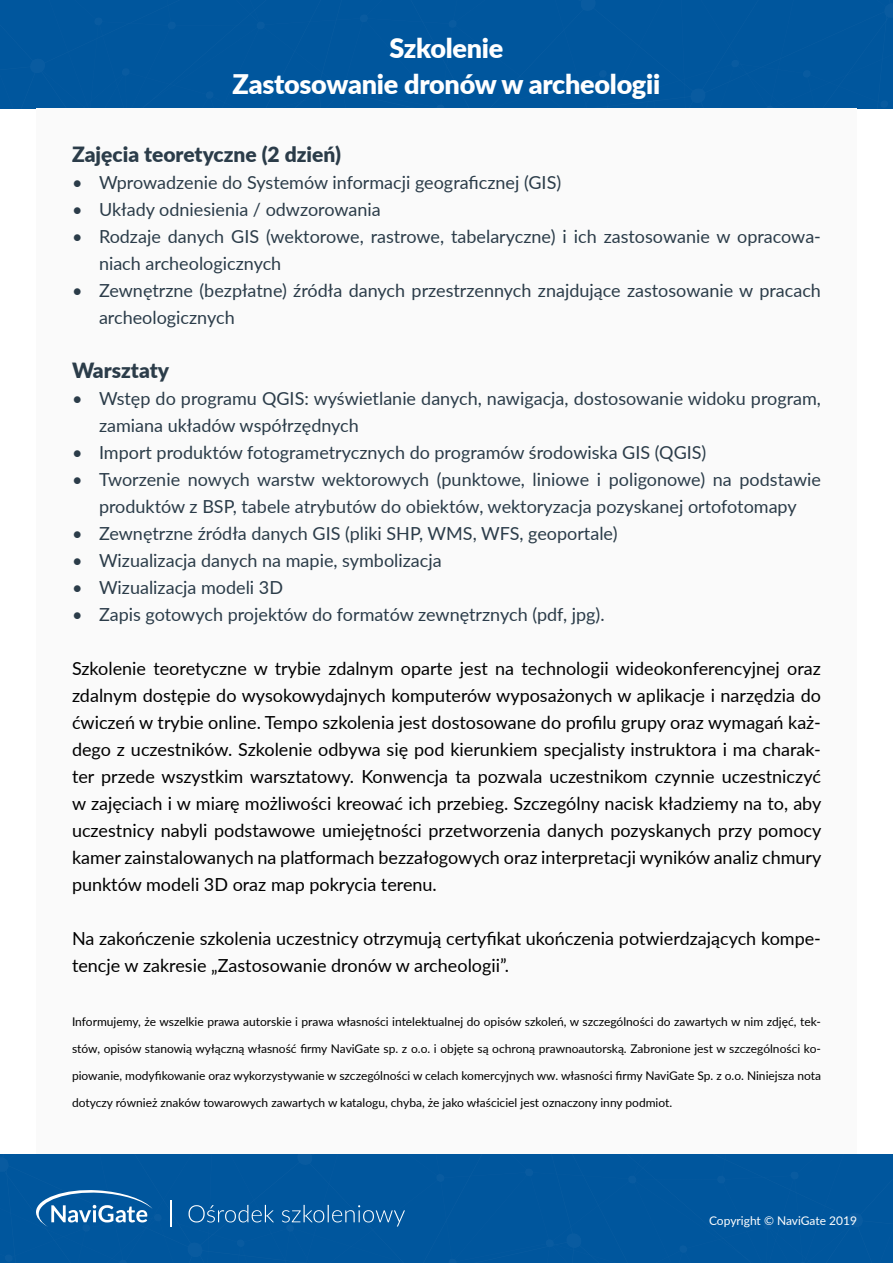
<style>
.page{position:relative;width:893px;height:1263px;background:#fff}
.page>*{position:absolute;margin:0;border:0;box-sizing:border-box;transform-origin:0 0}
.t1{font:900 27px/36px "Lato";letter-spacing:-.01em;color:#fff;text-align:center}
.t2{font:900 21px "Lato";color:#2b3c49}
.t3{font:18px/27px "Lato";color:#000;text-align:justify}
.t4{font:18px/27px "Lato";color:#2b3c49}
.t5{font:12px "Lato";color:#000}
.t6{font:12px "Lato";color:#fff}
</style>
<div class="page">
<div style="left:0;top:0;width:368px;height:109px;background:#00569d"></div>
<div style="left:368px;top:0;width:525px;height:109px;background:#00569d"></div>
<svg style="left:366px;top:0;width:16px;height:15px"></svg>
<svg style="left:731px;top:60px;width:8px;height:7px"></svg>
<div style="left:36px;top:109px;width:821px;height:1045px;background:#fafafa"></div>
<div style="left:525px;top:1154px;width:368px;height:109px;background:#00569d"></div>
<div style="left:0;top:1154px;width:525px;height:109px;background:#00569d"></div>
<svg style="left:511px;top:1154px;width:15px;height:15px"></svg>
<svg style="left:170px;top:1200px;width:1px;height:27px"></svg>
<svg style="left:36px;top:1188px;width:126px;height:39px;background:#3277b0"></svg>
<svg style="left:189px;top:1205px;width:216px;height:21px;background:#216ca9"></svg>
<h1 class="t1" style="left:233px;top:29px;width:429px">Szkolenie<br>Zastosowanie dronów w archeologii</h1>
<p class="t2" style="left:72px;top:138px;width:270px">Zajęcia teoretyczne (2 dzień)</p>
<p class="t4" style="left:72px;top:168px;width:491px">• Wprowadzenie do Systemów informacji geograficznej (GIS)</p>
<p class="t4" style="left:72px;top:195px;width:310px">• Układy odniesienia / odwzorowania</p>
<p class="t4" style="left:99px;top:222px;width:723px;text-indent:-27px">• Rodzaje danych GIS (wektorowe, rastrowe, tabelaryczne) i ich zastosowanie w opracowa&shy;niach archeologicznych</p>
<p class="t4" style="left:99px;top:276px;width:723px;text-indent:-27px">• Zewnętrzne (bezpłatne) źródła danych przestrzennych znajdujące zastosowanie w pracach archeologicznych</p>
<p class="t2" style="left:72px;top:354px;width:99px">Warsztaty</p>
<p class="t4" style="left:99px;top:384px;width:723px;text-indent:-27px">• Wstęp do programu QGIS: wyświetlanie danych, nawigacja, dostosowanie widoku program, zamiana układów współrzędnych</p>
<p class="t4" style="left:72px;top:438px;width:636px">• Import produktów fotogrametrycznych do programów środowiska GIS (QGIS)</p>
<p class="t4" style="left:72px;top:465px;width:750px;text-align:center">• Tworzenie nowych warstw wektorowych (punktowe, liniowe i poligonowe) na podstawie produktów z BSP, tabele atrybutów do obiektów, wektoryzacja pozyskanej ortofotomapy</p>
<p class="t4" style="left:72px;top:519px;width:547px">• Zewnętrzne źródła danych GIS (pliki SHP, WMS, WFS, geoportale)</p>
<p class="t4" style="left:72px;top:546px;width:371px">• Wizualizacja danych na mapie, symbolizacja</p>
<p class="t4" style="left:72px;top:573px;width:212px">• Wizualizacja modeli 3D</p>
<p class="t4" style="left:72px;top:600px;width:534px">• Zapis gotowych projektów do formatów zewnętrznych (pdf, jpg).</p>
<p class="t3" style="left:72px;top:654px;width:751px">Szkolenie teoretyczne w trybie zdalnym oparte jest na technologii wideokonferencyjnej oraz zdalnym dostępie do wysokowydajnych komputerów wyposażonych w aplikacje i narzędzia do ćwiczeń w trybie online. Tempo szkolenia jest dostosowane do profilu grupy oraz wymagań każ&shy;dego z uczestników. Szkolenie odbywa się pod kierunkiem specjalisty instruktora i ma charak&shy;ter przede wszystkim warsztatowy. Konwencja ta pozwala uczestnikom czynnie uczestniczyć w zajęciach i w miarę możliwości kreować ich przebieg. Szczególny nacisk kładziemy na to, aby uczestnicy nabyli podstawowe umiejętności przetworzenia danych pozyskanych przy pomocy kamer zainstalowanych na platformach bezzałogowych oraz interpretacji wyników analiz chmury punktów modeli 3D oraz map pokrycia terenu.</p>
<p class="t3" style="left:72px;top:924px;width:750px">Na zakończenie szkolenia uczestnicy otrzymują certyfikat ukończenia potwierdzających kompe&shy;tencje w zakresie „Zastosowanie dronów w archeologii”.</p>
<p class="t5" style="left:72px;top:1013px;width:750px">Informujemy, że wszelkie prawa autorskie i prawa własności intelektualnej do opisów szkoleń, w szczególności do zawartych w nim zdjęć, tek-</p>
<p class="t5" style="left:72px;top:1040px;width:750px">stów, opisów stanowią wyłączną własność firmy NaviGate sp. z o.o. i objęte są ochroną prawnoautorską. Zabronione jest w szczególności ko-</p>
<p class="t5" style="left:72px;top:1067px;width:750px">piowanie, modyfikowanie oraz wykorzystywanie w szczególności w celach komercyjnych ww. własności firmy NaviGate Sp. z o.o. Niniejsza nota</p>
<p class="t5" style="left:72px;top:1094px;width:602px">dotyczy również znaków towarowych zawartych w katalogu, chyba, że jako właściciel jest oznaczony inny podmiot.</p>
<p class="t6" style="left:709px;top:1212px;width:149px">Copyright © NaviGate 2019</p>
</div>
